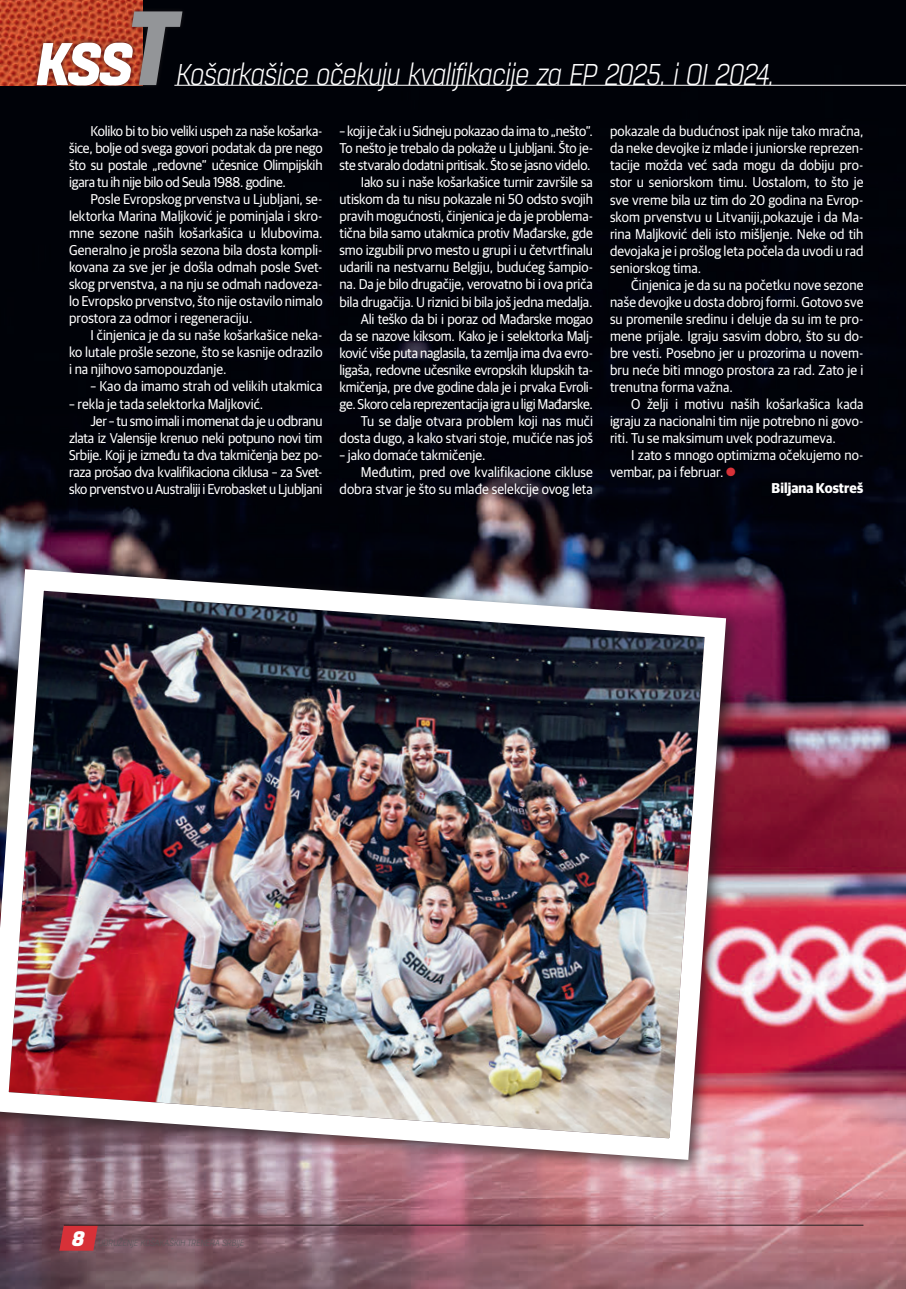
<style>
.page{position:relative;width:906px;height:1289px;background:#fff}
.page>*{position:absolute;margin:0;border:0;box-sizing:border-box;transform-origin:0 0}
.ZAGLAVLJE{font:italic 800 60px "Boxed";color:#fff}
.NADNASLOV{font:italic 300 30px "Boxed";letter-spacing:-.06em;color:#fff}
.PAGINACIJA_broj{font:italic 800 21px "Boxed";color:#fff;scale:1.1 1}
.OSNOVNI_TEXT{font:14.25px/17px "Guardian Sans";letter-spacing:-.005em;color:#fff;text-align:justify;scale:.95 1}
.AUTOR{font:700 14.25px "Guardian Sans";letter-spacing:.01em;color:#fff;scale:.95 1}
.PAGINACIJA_text{font:italic 300 9px "Boxed";letter-spacing:-.04em;color:#57585a}
.s1{font-size:105px;color:#939598}
.s2{color:#d73138}
</style>
<div class="page">
<img style="left:0;top:0;width:906px;height:1288px">
<svg style="left:59px;top:1225px;width:39px;height:25px"></svg>
<hr style="left:64px;top:1224px;width:799px;height:1px;background:#231f20">
<img style="left:1px;top:0;width:141px;height:85px">
<div style="left:32px;top:8px;width:155px;height:82px;background:#231f20;opacity:.75"></div>
<hr style="left:174px;top:85px;width:732px;height:1px;background:#fff">
<img style="left:0;top:558px;width:737px;height:612px">
<p class="ZAGLAVLJE" style="left:34px;top:21px;width:141px">KSS<span class="s1">T</span></p>
<p class="NADNASLOV" style="left:174px;top:56px;width:600px">Košarkašice očekuju kvalifikacije za EP 2025. i OI 2024.</p>
<p class="OSNOVNI_TEXT" style="left:69px;top:122px;width:268px;text-indent:21px">Koliko bi to bio veliki uspeh za naše košarka&shy;šice, bolje od svega govori podatak da pre nego što su postale „redovne” učesnice Olimpijskih igara tu ih nije bilo od Seula 1988. godine.</p>
<p class="OSNOVNI_TEXT" style="left:69px;top:190px;width:268px;text-indent:21px">Posle Evropskog prvenstva u Ljubljani, se&shy;lektorka Marina Maljković je pominjala i skro&shy;mne sezone naših košarkašica u klubovima.<br>Generalno je prošla sezona bila dosta kompli&shy;kovana za sve jer je došla odmah posle Svet&shy;skog prvenstva, a na nju se odmah nadoveza&shy;lo Evropsko prvenstvo, što nije ostavilo nimalo prostora za odmor i regeneraciju.</p>
<p class="OSNOVNI_TEXT" style="left:69px;top:326px;width:268px;text-indent:21px">I činjenica je da su naše košarkašice neka&shy;ko lutale prošle sezone, što se kasnije odrazilo i na njihovo samopouzdanje.</p>
<p class="OSNOVNI_TEXT" style="left:90px;top:377px;width:246px">– Kao da imamo strah od velikih utakmica</p>
<p class="OSNOVNI_TEXT" style="left:69px;top:394px;width:206px">– rekla je tada selektorka Maljković.</p>
<p class="OSNOVNI_TEXT" style="left:69px;top:411px;width:268px;text-indent:21px">Jer – tu smo imali i momenat da je u odbranu zlata iz Valensije krenuo neki potpuno novi tim Srbije. Koji je između ta dva takmičenja bez po&shy;raza prošao dva kvalifikaciona ciklusa – za Svet&shy;sko prvenstvo u Australiji i Evrobasket u Ljubljani</p>
<p class="OSNOVNI_TEXT" style="left:339px;top:122px;width:268px">– koji je čak i u Sidneju pokazao da ima to „nešto”.<br>To nešto je trebalo da pokaže u Ljubljani. Što je&shy;ste stvaralo dodatni pritisak. Što se jasno videlo.</p>
<p class="OSNOVNI_TEXT" style="left:339px;top:173px;width:268px;text-indent:21px">Iako su i naše košarkašice turnir završile sa utiskom da tu nisu pokazale ni 50 odsto svojih pravih mogućnosti, činjenica je da je problema&shy;tična bila samo utakmica protiv Mađarske, gde smo izgubili prvo mesto u grupi i u četvrtfinalu udarili na nestvarnu Belgiju, budućeg šampio&shy;na. Da je bilo drugačije, verovatno bi i ova priča bila drugačija. U riznici bi bila još jedna medalja.</p>
<p class="OSNOVNI_TEXT" style="left:339px;top:309px;width:268px;text-indent:21px">Ali teško da bi i poraz od Mađarske mogao da se nazove kiksom. Kako je i selektorka Malj&shy;ković više puta naglasila, ta zemlja ima dva evro&shy;ligaša, redovne učesnike evropskih klupskih ta&shy;kmičenja, pre dve godine dala je i prvaka Evroli&shy;ge. Skoro cela reprezentacija igra u ligi Mađarske.</p>
<p class="OSNOVNI_TEXT" style="left:339px;top:411px;width:268px;text-align:right">Tu se dalje otvara problem koji nas muči dosta dugo, a kako stvari stoje, mučiće nas još</p>
<p class="OSNOVNI_TEXT" style="left:339px;top:445px;width:155px">– jako domaće takmičenje.</p>
<p class="OSNOVNI_TEXT" style="left:339px;top:462px;width:268px;text-align:right">Međutim, pred ove kvalifikacione cikluse dobra stvar je što su mlađe selekcije ovog leta</p>
<p class="OSNOVNI_TEXT" style="left:610px;top:122px;width:268px">pokazale da budućnost ipak nije tako mračna, da neke devojke iz mlade i juniorske reprezen&shy;tacije možda već sada mogu da dobiju pro&shy;stor u seniorskom timu. Uostalom, to što je sve vreme bila uz tim do 20 godina na Evrop&shy;skom prvenstvu u Litvaniji,pokazuje i da Ma&shy;rina Maljković deli isto mišljenje. Neke od tih devojaka je i prošlog leta počela da uvodi u rad seniorskog tima.</p>
<p class="OSNOVNI_TEXT" style="left:610px;top:275px;width:268px;text-indent:21px">Činjenica je da su na početku nove sezone naše devojke u dosta dobroj formi. Gotovo sve su promenile sredinu i deluje da su im te pro&shy;mene prijale. Igraju sasvim dobro, što su do&shy;bre vesti. Posebno jer u prozorima u novem&shy;bru neće biti mnogo prostora za rad. Zato je i trenutna forma važna.</p>
<p class="OSNOVNI_TEXT" style="left:610px;top:394px;width:268px;text-indent:21px">O želji i motivu naših košarkašica kada igraju za nacionalni tim nije potrebno ni govo&shy;riti. Tu se maksimum uvek podrazumeva.</p>
<p class="OSNOVNI_TEXT" style="left:610px;top:445px;width:268px;text-indent:21px">I zato s mnogo optimizma očekujemo no&shy;vembar, pa i februar. <span class="s2">●</span></p>
<p class="AUTOR" style="left:771px;top:478px;width:98px">Biljana Kostreš</p>
<p class="PAGINACIJA_broj" style="left:71px;top:1223px;width:13px">8</p>
<p class="PAGINACIJA_text" style="left:98px;top:1237px;width:148px">UDRUŽENJE KOŠAKAŠKIH TRENERA SRBIJE</p>
</div>
